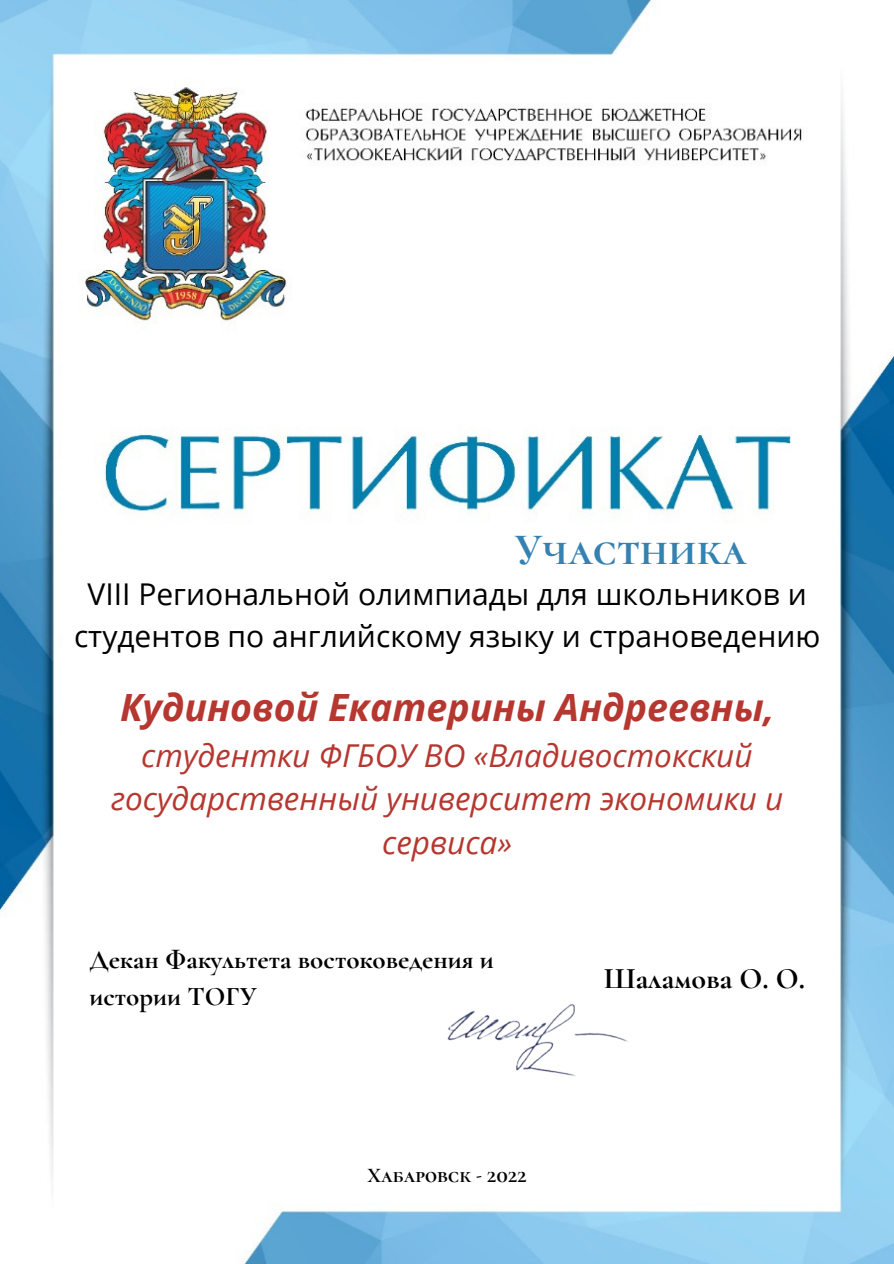
<style>
.page{position:relative;width:894px;height:1264px;background:#fff}
.page>*{position:absolute;margin:0;border:0;box-sizing:border-box;transform-origin:0 0}
.t1{font:700 45px "Cormorant SC";color:#3481b2}
.t2{font:italic 700 37.5px "Open Sans";color:#b53730}
.t3{font:italic 31.5px/44px "Open Sans";color:#b53730;text-align:center}
.t4{font:30px/41.7px "Open Sans";color:#000;text-align:center}
.t5{font:700 30px "Cormorant Garamond";color:#000}
.t6{font:700 27px/37.2px "Cormorant Garamond";color:#000}
.t7{font:700 21px "Cormorant SC";color:#000}
</style>
<div class="page">
<img style="left:0;top:0;width:893px;height:1263px">
<svg style="left:603px;top:817px;width:22px;height:24px"></svg>
<div style="left:603px;top:841px;width:22px;height:312px;background:#fff"></div>
<div style="left:290px;top:841px;width:313px;height:312px;background:#fff"></div>
<div style="left:290px;top:817px;width:313px;height:24px;background:#fff"></div>
<svg style="left:268px;top:817px;width:22px;height:24px"></svg>
<div style="left:268px;top:841px;width:22px;height:312px;background:#fff"></div>
<div style="left:290px;top:1153px;width:313px;height:21px;background:#fff"></div>
<svg style="left:268px;top:1153px;width:22px;height:21px"></svg>
<svg style="left:603px;top:1153px;width:22px;height:21px"></svg>
<img style="left:447px;top:978px;width:192px;height:121px">
<p class="t1" style="left:514px;top:522px;width:234px">Участника</p>
<p class="t4" style="left:74px;top:572px;width:747px">VIII Региональной олимпиады для школьников и студентов по английскому языку и страноведению</p>
<p class="t2" style="left:120px;top:681px;width:655px">Кудиновой Екатерины Андреевны,</p>
<p class="t3" style="left:111px;top:732px;width:674px">студентки ФГБОУ ВО «Владивостокский государственный университет экономики и сервиса»</p>
<p class="t6" style="left:89px;top:940px;width:406px">Декан Факультета востоковедения и истории ТОГУ</p>
<p class="t7" style="left:367px;top:1162px;width:160px">Хабаровск - 2022</p>
<p class="t5" style="left:603px;top:959px;width:202px">Шаламова О. О.</p>
</div>
